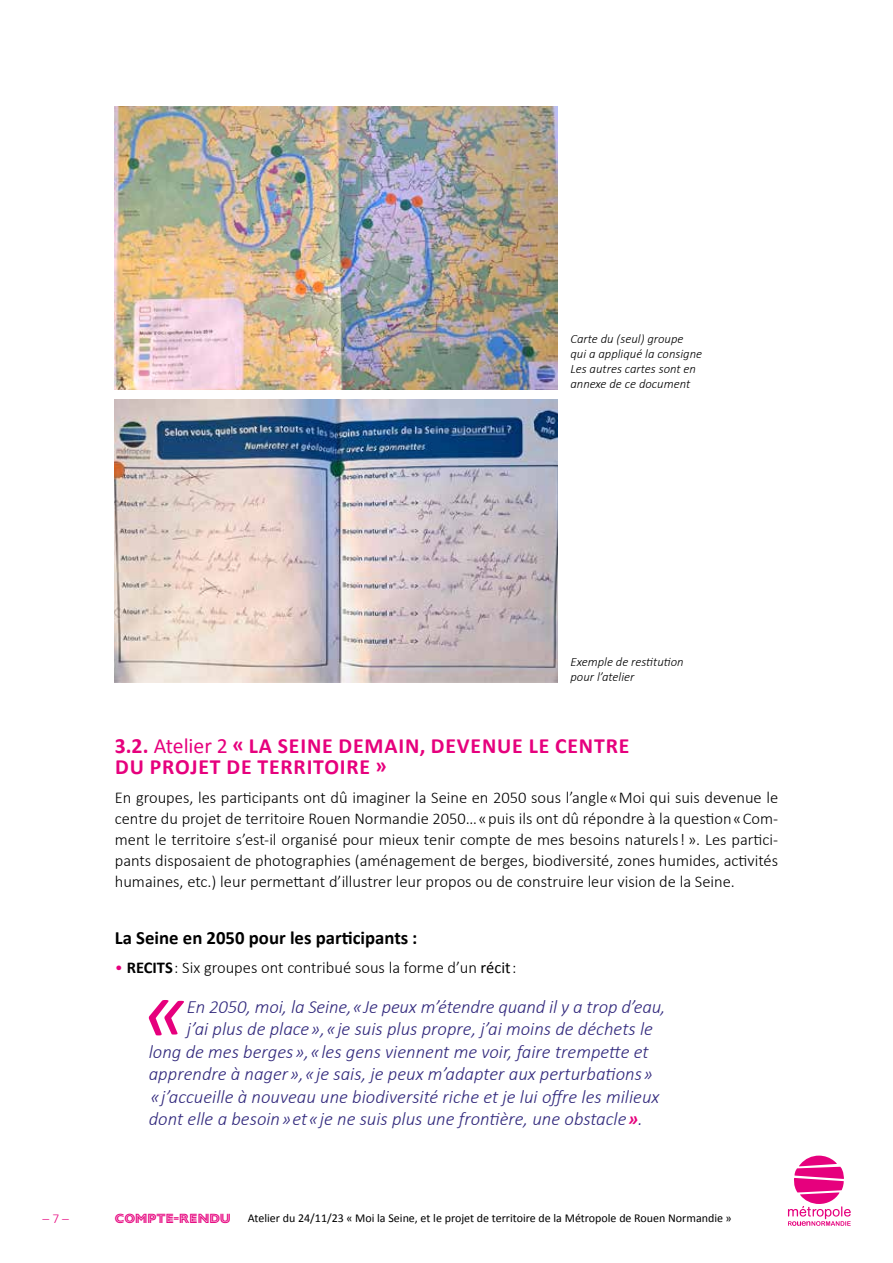
<style>
.page{position:relative;width:893px;height:1263px;background:#fff}
.page>*{position:absolute;margin:0;border:0;box-sizing:border-box;transform-origin:0 0}
.t1{font:italic 86.7px "Calibri";color:#e6007d}
.t2{font:700 21.75px/21px "Calibri";letter-spacing:.04em;color:#e6007d}
.t3{font:italic 300 18.75px "Calibri";color:#31287c}
.t4{font:700 18.75px "Calibri";color:#000}
.t5{font:300 16.5px/21px "Calibri";color:#000;text-align:justify}
.t6{font:700 13.5px "Gill Sans Nova Inline";color:#e6007d}
.t7{font:300 13.5px "Calibri";color:#e6007d}
.t8{font:italic 300 12.75px/15px "Calibri";color:#000}
.t9{font:12px "Calibri";color:#000}
.s1{font-weight:400}
.s2{color:#e6007d}
.s3{font-weight:700}
.s4{font-weight:700;color:#e6007d}
</style>
<div class="page">
<svg style="left:788px;top:1155px;width:63px;height:71px"></svg>
<img style="left:115px;top:106px;width:443px;height:283px">
<img style="left:115px;top:400px;width:443px;height:283px">
<p class="t8" style="left:570px;top:331px;width:133px">Carte du (seul) groupe qui a appliqué la consigne<br>Les autres cartes sont en annexe de ce document</p>
<p class="t8" style="left:570px;top:654px;width:115px">Exemple de restitution pour l’atelier</p>
<h2 class="t2" style="left:115px;top:734px;width:516px">3.2. <span class="s1">Atelier 2</span> « LA SEINE DEMAIN, DEVENUE LE CENTRE<br>DU PROJET DE TERRITOIRE »</h2>
<p class="t5" style="left:115px;top:787px;width:665px">En groupes, les participants ont dû imaginer la Seine en 2050 sous l’angle « Moi qui suis devenue le centre du projet de territoire Rouen Normandie 2050… « puis ils ont dû répondre à la question « Com&shy;ment le territoire s’est-il organisé pour mieux tenir compte de mes besoins naturels ! ». Les partici&shy;pants disposaient de photographies (aménagement de berges, biodiversité, zones humides, activités humaines, etc.) leur permettant d’illustrer leur propos ou de construire leur vision de la Seine.</p>
<p class="t4" style="left:115px;top:924px;width:304px">La Seine en 2050 pour les participants :</p>
<p class="t5" style="left:115px;top:957px;width:403px"><span class="s2">•</span> <span class="s3">RECITS</span> : Six groupes ont contribué sous la forme d’un <span class="s1">récit</span> :</p>
<h1 class="t1" style="left:143px;top:951px;width:46px">«</h1>
<p class="t3" style="left:187px;top:995px;width:480px">En 2050, moi, la Seine, « Je peux m’étendre quand il y a trop d’eau,</p>
<p class="t3" style="left:187px;top:1017px;width:467px">j’ai plus de place », « je suis plus propre, j’ai moins de déchets le</p>
<p class="t3" style="left:149px;top:1040px;width:501px">long de mes berges », « les gens viennent me voir, faire trempette et</p>
<p class="t3" style="left:149px;top:1062px;width:506px">apprendre à nager », « je sais, je peux m’adapter aux perturbations »</p>
<p class="t3" style="left:150px;top:1085px;width:510px">« j’accueille à nouveau une biodiversité riche et je lui offre les milieux</p>
<p class="t3" style="left:149px;top:1107px;width:495px">dont elle a besoin » et « je ne suis plus une frontière, une obstacle <span class="s4">»</span>.</p>
<p class="t7" style="left:43px;top:1210px;width:28px">‒ 7 ‒</p>
<p class="t6" style="left:115px;top:1209px;width:118px">COMPTE-RENDU</p>
<p class="t9" style="left:248px;top:1210px;width:485px">Atelier du 24/11/23 « Moi la Seine, et le projet de territoire de la Métropole de Rouen Normandie »</p>
</div>
